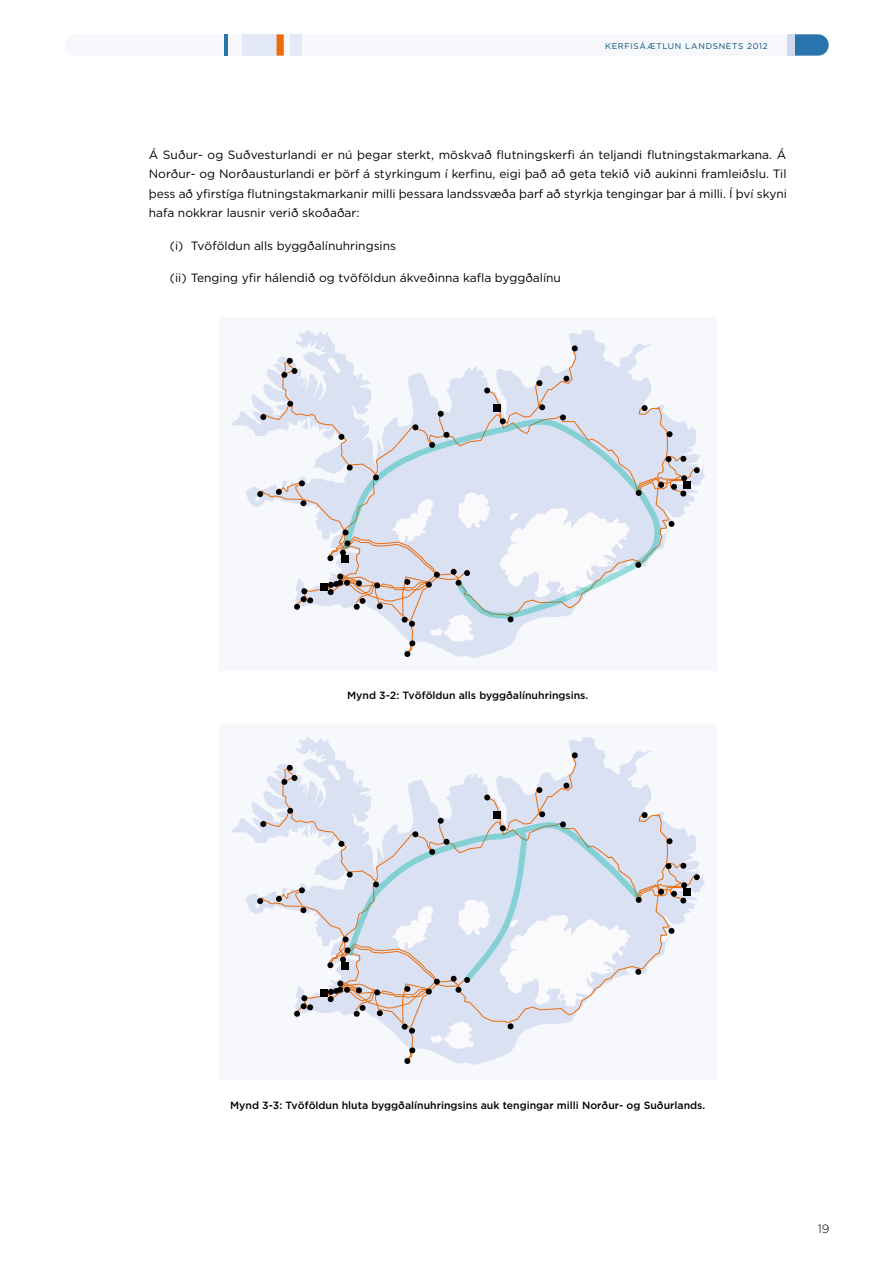
<style>
.page{position:relative;width:893px;height:1263px;background:#fff}
.page>*{position:absolute;margin:0;border:0;box-sizing:border-box;transform-origin:0 0}
.t1{font:12px/19.5px "Gotham";color:#000;text-align:justify}
.t2{font:300 12px "Gotham";color:#000}
.t3{font:500 10.5px "Gotham";color:#000}
.t4{font:8.25px "Gotham";letter-spacing:.08em;color:#004d79}
</style>
<div class="page">
<div style="left:65px;top:34px;width:764px;height:22px;background:#f7f8fc;border-radius:11px"></div>
<div style="left:242px;top:34px;width:35px;height:22px;background:#e3e9f6"></div>
<div style="left:291px;top:34px;width:11px;height:22px;background:#e3e9f6"></div>
<hr style="left:225px;top:34px;width:3px;height:22px;background:#2974ac">
<div style="left:277px;top:34px;width:7px;height:22px;background:#ec6c0a"></div>
<svg style="left:795px;top:34px;width:34px;height:22px"></svg>
<div style="left:787px;top:34px;width:8px;height:22px;background:#d0daee"></div>
<div style="left:219px;top:317px;width:497px;height:354px;background:#f7f8fc"></div>
<svg style="left:232px;top:330px;width:473px;height:328px"></svg>
<svg style="left:255px;top:345px;width:445px;height:312px"></svg>
<div style="left:683px;top:482px;width:7px;height:7px;background:#000"></div>
<div style="left:341px;top:555px;width:7px;height:7px;background:#000"></div>
<div style="left:321px;top:583px;width:7px;height:7px;background:#000"></div>
<div style="left:493px;top:404px;width:7px;height:7px;background:#000"></div>
<div style="left:219px;top:724px;width:497px;height:356px;background:#f7f8fc"></div>
<svg style="left:232px;top:737px;width:473px;height:328px"></svg>
<svg style="left:255px;top:752px;width:445px;height:312px"></svg>
<div style="left:683px;top:889px;width:7px;height:7px;background:#000"></div>
<div style="left:341px;top:962px;width:7px;height:7px;background:#000"></div>
<div style="left:321px;top:990px;width:7px;height:7px;background:#000"></div>
<div style="left:493px;top:811px;width:7px;height:7px;background:#000"></div>
<p class="t4" style="left:605px;top:41px;width:164px">KERFISÁÆTLUN LANDSNETS 2012</p>
<p class="t1" style="left:149px;top:145px;width:639px">Á Suður- og Suðvesturlandi er nú þegar sterkt, möskvað flutningskerfi án teljandi flutningstakmarkana. Á Norður- og Norðausturlandi er þörf á styrkingum í kerfinu, eigi það að geta tekið við aukinni framleiðslu. Til þess að yfirstíga flutningstakmarkanir milli þessara landssvæða þarf að styrkja tengingar þar á milli. Í því skyni hafa nokkrar lausnir verið skoðaðar:</p>
<p class="t1" style="left:170px;top:235px;width:228px">(i) Tvöföldun alls byggðalínuhringsins</p>
<p class="t1" style="left:170px;top:268px;width:393px">(ii) Tenging yfir hálendið og tvöföldun ákveðinna kafla byggðalínu</p>
<p class="t3" style="left:347px;top:690px;width:243px">Mynd 3-2: Tvöföldun alls byggðalínuhringsins.</p>
<p class="t3" style="left:230px;top:1099px;width:477px">Mynd 3-3: Tvöföldun hluta byggðalínuhringsins auk tengingar milli Norður- og Suðurlands.</p>
<p class="t2" style="left:818px;top:1222px;width:13px">19</p>
</div>
